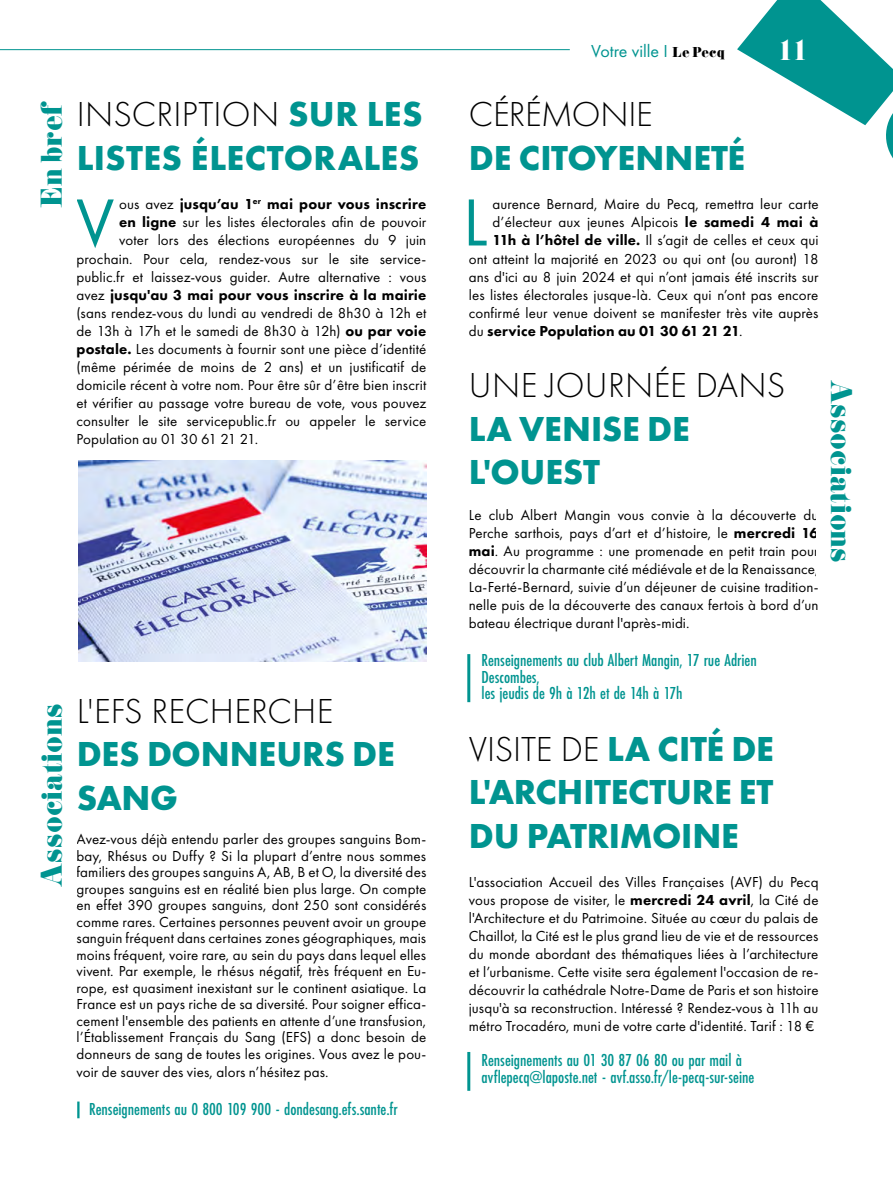
<style>
.page{position:relative;width:893px;height:1191px;background:#fff}
.page>*{position:absolute;margin:0;border:0;box-sizing:border-box;transform-origin:0 0}
.t1{font:69px "Futura PT";color:#009490}
.t2{font:700 36px/43.5px "Futura PT";letter-spacing:-.005em;color:#009490}
.t3{font:300 36px "Futura PT";color:#000}
.t4{font:31.5px "Didoni URWD";letter-spacing:-.005em;color:#009490}
.t5{font:31.5px "Didoni URWD";color:#fff}
.t6{font:500 18px/16.5px "Futura PT Cond";letter-spacing:-.005em;color:#009490}
.t7{font:18px "Futura PT";color:#009490}
.t8{font:15px/18px "Futura PT";letter-spacing:.005em;color:#000;text-align:justify}
.t9{font:800 15px "Futura PT";letter-spacing:.01em;color:#000}
.s1{font-weight:300;color:#000}
.s2{font-weight:400}
.s3{font-weight:800}
.s4{font-family:"Didoni URWD";font-size:15px;color:#000}
</style>
<div class="page">
<svg style="left:737px;top:0;width:156px;height:158px"></svg>
<hr style="left:0;top:49px;width:570px;height:1px;background:#009490">
<hr style="left:77px;top:1101px;width:3px;height:17px;background:#009490">
<hr style="left:467px;top:654px;width:3px;height:48px;background:#009490">
<hr style="left:467px;top:1052px;width:3px;height:38px;background:#009490">
<img style="left:78px;top:461px;width:348px;height:201px">
<h3 class="t4" style="left:33px;top:208px;width:109px;rotate:-90deg">En bref</h3>
<h2 class="t2" style="left:77px;top:92px;width:347px"><span class="s1">INSCRIPTION</span> SUR LES<br>LISTES ÉLECTORALES</h2>
<h1 class="t1" style="left:76px;top:182px;width:40px">V</h1>
<p class="t9" style="left:119px;top:195px;width:309px"><span class="s2">ous avez</span> jusqu’au 1<sup>er</sup> mai pour vous inscrire</p>
<p class="t8" style="left:119px;top:213px;width:309px"><span class="s3">en ligne</span> sur les listes électorales afin de pouvoir</p>
<p class="t8" style="left:119px;top:231px;width:309px">voter lors des élections européennes du 9 juin</p>
<p class="t8" style="left:77px;top:249px;width:351px">prochain. Pour cela, rendez-vous sur le site service-</p>
<p class="t8" style="left:77px;top:267px;width:351px">public.fr et laissez-vous guider. Autre alternative : vous</p>
<p class="t9" style="left:77px;top:285px;width:351px"><span class="s2">avez</span> jusqu'au 3 mai pour vous inscrire à la mairie</p>
<p class="t8" style="left:77px;top:303px;width:351px">(sans rendez-vous du lundi au vendredi de 8h30 à 12h et</p>
<p class="t8" style="left:77px;top:321px;width:351px">de 13h à 17h et le samedi de 8h30 à 12h) <span class="s3">ou par voie</span></p>
<p class="t8" style="left:77px;top:339px;width:351px"><span class="s3">postale.</span> Les documents à fournir sont une pièce d’identité</p>
<p class="t8" style="left:77px;top:357px;width:351px">(même périmée de moins de 2 ans) et un justificatif de</p>
<p class="t8" style="left:77px;top:375px;width:351px">domicile récent à votre nom. Pour être sûr d’être bien inscrit</p>
<p class="t8" style="left:77px;top:393px;width:351px">et vérifier au passage votre bureau de vote, vous pouvez</p>
<p class="t8" style="left:77px;top:411px;width:351px">consulter le site servicepublic.fr ou appeler le service</p>
<p class="t8" style="left:77px;top:429px;width:183px">Population au 01 30 61 21 21.</p>
<h3 class="t4" style="left:33px;top:887px;width:185px;rotate:-90deg">Associations</h3>
<h2 class="t3" style="left:77px;top:690px;width:258px">L'EFS RECHERCHE</h2>
<h2 class="t2" style="left:77px;top:731px;width:319px">DES DONNEURS DE<br>SANG</h2>
<p class="t8" style="left:77px;top:831px;width:351px;line-height:16.5px">Avez-vous déjà entendu parler des groupes sanguins Bom&shy;bay, Rhésus ou Duffy ? Si la plupart d’entre nous sommes familiers des groupes sanguins A, AB, B et O, la diversité des groupes sanguins est en réalité bien plus large. On compte en effet 390 groupes sanguins, dont 250 sont considérés comme rares. Certaines personnes peuvent avoir un groupe sanguin fréquent dans certaines zones géographiques, mais moins fréquent, voire rare, au sein du pays dans lequel elles vivent. Par exemple, le rhésus négatif, très fréquent en Eu&shy;rope, est quasiment inexistant sur le continent asiatique. La France est un pays riche de sa diversité. Pour soigner effica&shy;cement l'ensemble des patients en attente d’une transfusion, l’Établissement Français du Sang (EFS) a donc besoin de donneurs de sang de toutes les origines. Vous avez le pou-</p>
<p class="t8" style="left:77px;top:1062px;width:254px">voir de sauver des vies, alors n’hésitez pas.</p>
<p class="t6" style="left:89px;top:1100px;width:310px">Renseignements au 0 800 109 900 - dondesang.efs.sante.fr</p>
<p class="t7" style="left:591px;top:40px;width:135px">Votre ville І <span class="s4">Le Pecq</span></p>
<h3 class="t5" style="left:777px;top:31px;width:34px">11</h3>
<h2 class="t3" style="left:469px;top:94px;width:185px">CÉRÉMONIE</h2>
<h2 class="t2" style="left:469px;top:135px;width:278px">DE CITOYENNETÉ</h2>
<h1 class="t1" style="left:463px;top:182px;width:26px">L</h1>
<p class="t8" style="left:492px;top:195px;width:328px">aurence Bernard, Maire du Pecq, remettra leur carte</p>
<p class="t8" style="left:492px;top:213px;width:328px">d’électeur aux jeunes Alpicois <span class="s3">le samedi 4 mai à</span></p>
<p class="t8" style="left:492px;top:231px;width:328px"><span class="s3">11h à l’hôtel de ville.</span> Il s’agit de celles et ceux qui</p>
<p class="t8" style="left:469px;top:249px;width:351px">ont atteint la majorité en 2023 ou qui ont (ou auront) 18</p>
<p class="t8" style="left:469px;top:267px;width:351px">ans d'ici au 8 juin 2024 et qui n’ont jamais été inscrits sur</p>
<p class="t8" style="left:469px;top:285px;width:351px">les listes électorales jusque-là. Ceux qui n’ont pas encore</p>
<p class="t8" style="left:469px;top:303px;width:351px">confirmé leur venue doivent se manifester très vite auprès</p>
<p class="t9" style="left:469px;top:321px;width:275px"><span class="s2">du</span> service Population au 01 30 61 21 21<span class="s2">.</span></p>
<h2 class="t3" style="left:469px;top:365px;width:318px">UNE JOURNÉE DANS</h2>
<h2 class="t2" style="left:469px;top:406px;width:222px">LA VENISE DE<br>L'OUEST</h2>
<p class="t8" style="left:469px;top:506px;width:351px">Le club Albert Mangin vous convie à la découverte du Perche sarthois, pays d’art et d’histoire, le <span class="s3">mercredi 16 mai</span>. Au programme : une promenade en petit train pour découvrir la charmante cité médiévale et de la Renaissance, La-Ferté-Bernard, suivie d’un déjeuner de cuisine tradition&shy;nelle puis de la découverte des canaux fertois à bord d’un bateau électrique durant l'après-midi.</p>
<p class="t6" style="left:482px;top:652px;width:277px">Renseignements au club Albert Mangin, 17 rue Adrien<br>Descombes,<br>les jeudis de 9h à 12h et de 14h à 17h</p>
<h2 class="t2" style="left:469px;top:726px;width:306px;text-align:justify"><span class="s1">VISITE DE</span> LA CITÉ DE L'ARCHITECTURE ET DU PATRIMOINE</h2>
<p class="t8" style="left:469px;top:873px;width:351px">L'association Accueil des Villes Françaises (AVF) du Pecq vous propose de visiter, le <span class="s3">mercredi 24 avril</span>, la Cité de l'Architecture et du Patrimoine. Située au cœur du palais de Chaillot, la Cité est le plus grand lieu de vie et de ressources du monde abordant des thématiques liées à l’architecture et l’urbanisme. Cette visite sera également l'occasion de re&shy;découvrir la cathédrale Notre-Dame de Paris et son histoire jusqu'à sa reconstruction. Intéressé ? Rendez-vous à 11h au métro Trocadéro, muni de votre carte d'identité. Tarif : 18 €</p>
<p class="t6" style="left:482px;top:1051px;width:274px">Renseignements au 01 30 87 06 80 ou par mail à avflepecq@laposte.net - avf.asso.fr/le-pecq-sur-seine</p>
<h3 class="t4" style="left:860px;top:379px;width:185px;rotate:90deg">Associations</h3>
</div>
